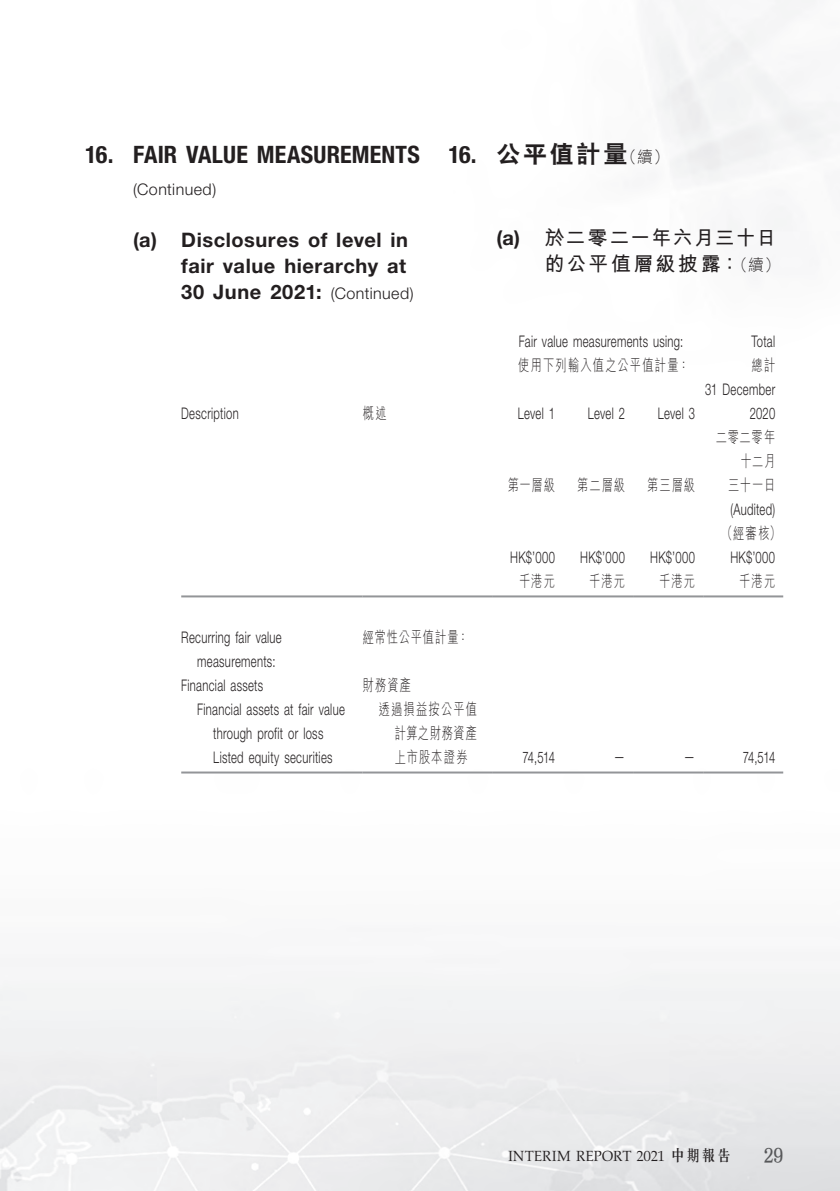
<style>
.page{position:relative;width:840px;height:1191px;background:#fff}
.page>*{position:absolute;margin:0;border:0;box-sizing:border-box;transform-origin:0 0}
._03_H1{font:700 condensed 24px "Helvetica Neue LT Std";letter-spacing:.01em;color:#231f20}
._03_H1-2{font:800 24px "C Hei 2 HK";letter-spacing:.115em;color:#231f20}
._04___H2{font:700 20px/26px "Helvetica Neue LT Std";letter-spacing:.03em;color:#231f20}
._04___H2-2{font:700 20px/26px "M Hei HK";letter-spacing:.095em;color:#231f20;text-align:right}
.t1{font:500 20px "C Song 3 HK";color:#57585a}
._01_Body_Text{font:300 16px/24px "Helvetica Neue LT Std";letter-spacing:.03em;color:#231f20;scale:.7 1}
._01_Body_Text-2{font:300 16px "M Hei HK";letter-spacing:.095em;color:#231f20;scale:.7 1}
._15_Table_Stub{font:300 16px/24px "M Hei HK";letter-spacing:.09em;color:#231f20;text-align:right;scale:.7 1}
._03_H1-3{font:300 16px "Helvetica Neue LT Std";letter-spacing:.03em;color:#231f20}
.t2{font:15px "Aldus LT Std";letter-spacing:-.015em;color:#231f20}
.s1{font-weight:300;font-size:16px}
.s2{font-family:"Helvetica Neue LT Std";font-weight:700;font-stretch:condensed}
.s3{font-family:"M Hei HK";font-weight:300;font-size:16px}
.s4{font-family:"Helvetica Neue LT Std"}
.s5{font-family:"C Song 3 HK";font-weight:500}
</style>
<div class="page">
<hr style="left:181px;top:595px;width:181px;height:2px;background:#939598">
<hr style="left:362px;top:595px;width:130px;height:2px;background:#939598">
<hr style="left:492px;top:595px;width:70px;height:2px;background:#939598">
<hr style="left:562px;top:595px;width:70px;height:2px;background:#939598">
<hr style="left:632px;top:595px;width:70px;height:2px;background:#939598">
<hr style="left:702px;top:595px;width:80px;height:2px;background:#939598">
<hr style="left:181px;top:771px;width:181px;height:2px;background:#939598">
<hr style="left:362px;top:771px;width:130px;height:2px;background:#939598">
<hr style="left:492px;top:771px;width:70px;height:2px;background:#939598">
<hr style="left:562px;top:771px;width:70px;height:2px;background:#939598">
<hr style="left:632px;top:771px;width:70px;height:2px;background:#939598">
<hr style="left:702px;top:771px;width:80px;height:2px;background:#939598">
<p class="_03_H1" style="left:85px;top:140px;width:336px">16. FAIR VALUE MEASUREMENTS</p>
<p class="_03_H1-3" style="left:133px;top:180px;width:84px">(Continued)</p>
<p class="_04___H2" style="left:181px;top:227px;width:234px;text-indent:-48px">(a) Disclosures of level in fair value hierarchy at<br>30 June 2021: <span class="s1">(Continued)</span></p>
<p class="_03_H1-2" style="left:448px;top:138px;width:222px"><span class="s2">16.</span> 公平值計量<span class="s3">（續）</span></p>
<p class="_04___H2-2" style="left:496px;top:223px;width:285px"><span class="s4">(a)</span> 於二零二一年六月三十日的公平值層級披露：<span class="s1">（續）</span></p>
<p class="_01_Body_Text" style="left:518px;top:329px;width:236px">Fair value measurements using:</p>
<p class="_01_Body_Text" style="left:751px;top:329px;width:36px">Total</p>
<p class="_01_Body_Text-2" style="left:518px;top:357px;width:246px">使用下列輸入值之公平值計量：</p>
<p class="_01_Body_Text-2" style="left:751px;top:357px;width:35px">總計</p>
<p class="_01_Body_Text" style="left:181px;top:401px;width:83px">Description</p>
<p class="_01_Body_Text-2" style="left:362px;top:405px;width:36px">概述</p>
<p class="_01_Body_Text" style="left:517px;top:401px;width:55px">Level 1</p>
<p class="_01_Body_Text" style="left:587px;top:401px;width:55px">Level 2</p>
<p class="_01_Body_Text" style="left:657px;top:401px;width:55px">Level 3</p>
<p class="_01_Body_Text-2" style="left:507px;top:477px;width:69px">第一層級</p>
<p class="_01_Body_Text-2" style="left:577px;top:477px;width:70px">第二層級</p>
<p class="_01_Body_Text-2" style="left:647px;top:477px;width:70px">第三層級</p>
<p class="_01_Body_Text" style="left:704px;top:377px;width:101px">31 December</p>
<p class="_01_Body_Text" style="left:749px;top:401px;width:38px">2020</p>
<p class="_01_Body_Text-2" style="left:715px;top:429px;width:86px">二零二零年</p>
<p class="_01_Body_Text-2" style="left:740px;top:453px;width:51px">十二月</p>
<p class="_01_Body_Text-2" style="left:727px;top:477px;width:69px">三十一日</p>
<p class="_01_Body_Text" style="left:730px;top:497px;width:65px">(Audited)</p>
<p class="_01_Body_Text-2" style="left:721px;top:525px;width:86px">（經審核）</p>
<p class="_01_Body_Text" style="left:510px;top:545px;width:65px">HK$’000</p>
<p class="_01_Body_Text" style="left:580px;top:545px;width:65px">HK$’000</p>
<p class="_01_Body_Text" style="left:650px;top:545px;width:65px">HK$’000</p>
<p class="_01_Body_Text" style="left:730px;top:545px;width:65px">HK$’000</p>
<p class="_01_Body_Text-2" style="left:518px;top:573px;width:53px">千港元</p>
<p class="_01_Body_Text-2" style="left:588px;top:573px;width:53px">千港元</p>
<p class="_01_Body_Text-2" style="left:658px;top:573px;width:53px">千港元</p>
<p class="_01_Body_Text-2" style="left:738px;top:573px;width:53px">千港元</p>
<p class="_01_Body_Text" style="left:197px;top:625px;width:122px;text-indent:-16px">Recurring fair value measurements:</p>
<p class="_15_Table_Stub" style="left:362px;top:625px;width:153px">經常性公平值計量：</p>
<p class="_01_Body_Text" style="left:181px;top:673px;width:118px">Financial assets</p>
<p class="_15_Table_Stub" style="left:362px;top:673px;width:71px">財務資產</p>
<p class="_01_Body_Text" style="left:197px;top:697px;width:212px;text-align:center">Financial assets at fair value through profit or loss</p>
<p class="_15_Table_Stub" style="left:378px;top:697px;width:142px">透過損益按公平值計算之財務資產</p>
<p class="_01_Body_Text" style="left:213px;top:745px;width:172px">Listed equity securities</p>
<p class="_15_Table_Stub" style="left:394px;top:745px;width:105px">上市股本證券</p>
<p class="_01_Body_Text" style="left:522px;top:745px;width:48px">74,514</p>
<p class="_01_Body_Text" style="left:613px;top:744px;width:18px">—</p>
<p class="_01_Body_Text" style="left:683px;top:744px;width:18px">—</p>
<p class="_01_Body_Text" style="left:742px;top:745px;width:48px">74,514</p>
<p class="t2" style="left:508px;top:1147px;width:225px">INTERIM REPORT 2021 <span class="s5">中期報告</span></p>
<p class="t1" style="left:763px;top:1140px;width:21px">29</p>
</div>
